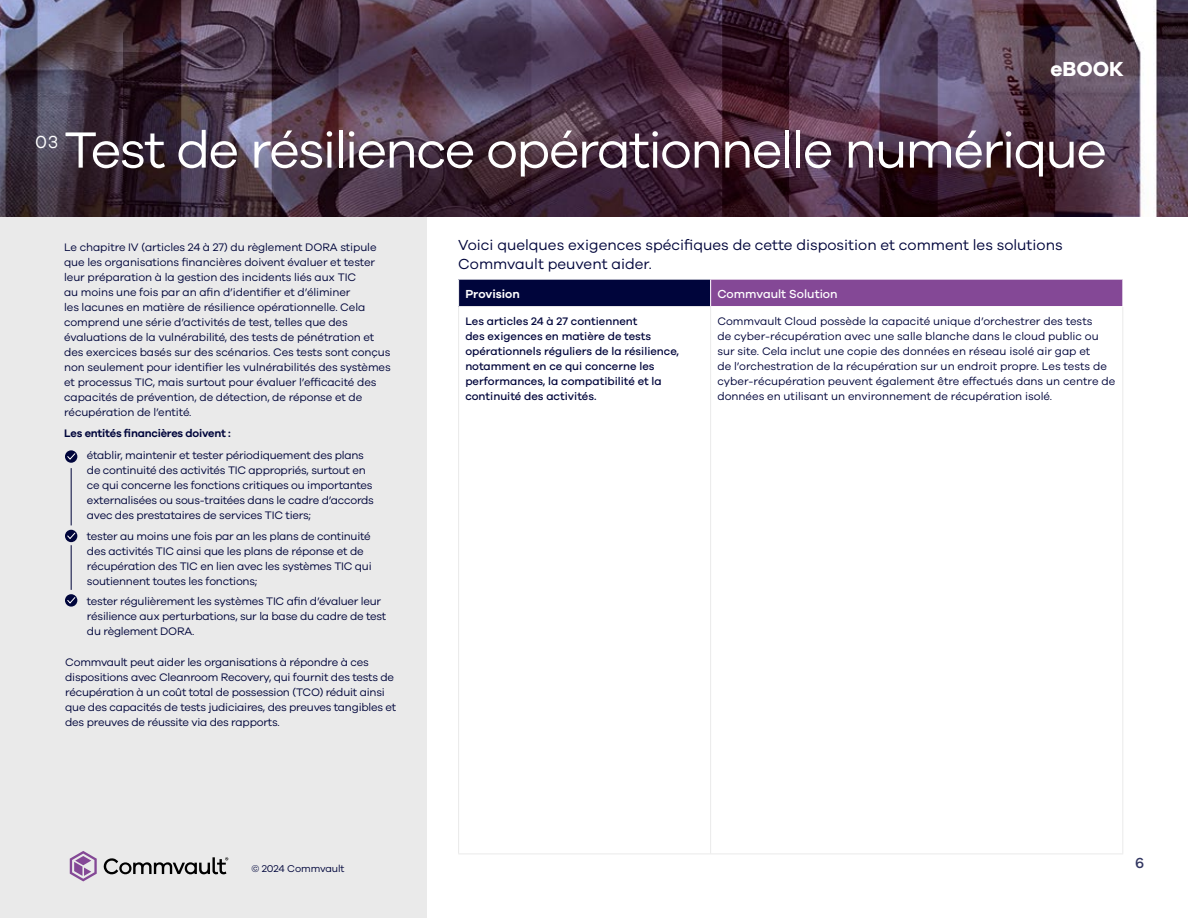
<style>
.page{position:relative;width:1188px;height:918px;background:#fff}
.page>*{position:absolute;margin:0;border:0;box-sizing:border-box;transform-origin:0 0}
.t1{font:52.5px "Galano Grotesque";letter-spacing:-.035em;color:#fff}
.t2{font:700 21px "Galano Grotesque";color:#fff}
.t3{font:18px "Galano Grotesque";color:#fff}
.t4{font:15px/19.5px "Galano Grotesque";color:#00053b}
.t5{font:500 15px "Galano Grotesque";color:#333762}
.t6{font:500 12px "Galano Grotesque";color:#fff}
.t7{font:600 12px "Galano Grotesque";color:#fff}
.t8{font:11.25px/15px "Galano Grotesque";letter-spacing:-.015em;color:#00053b}
.t9{font:500 11.25px/15px "Galano Grotesque";color:#00053b}
.t10{font:600 11.25px "Galano Grotesque";letter-spacing:-.02em;color:#00053b}
.t11{font:10.2px "Galano Grotesque";letter-spacing:-.01em;color:#00053b}
</style>
<div class="page">
<img style="left:0;top:0;width:1188px;height:217px">
<div style="left:0;top:217px;width:427px;height:701px;background:#eaeaea"></div>
<svg style="left:70px;top:851px;width:27px;height:30px"></svg>
<svg style="left:103px;top:857px;width:125px;height:17px"></svg>
<svg style="left:65px;top:450px;width:12px;height:13px"></svg>
<svg style="left:67px;top:453px;width:9px;height:7px"></svg>
<hr style="left:71px;top:468px;width:1px;height:57px;background:#00053b">
<svg style="left:65px;top:530px;width:12px;height:12px"></svg>
<svg style="left:67px;top:532px;width:9px;height:8px"></svg>
<div style="left:459px;top:279px;width:252px;height:28px;background:#00053b"></div>
<div style="left:711px;top:279px;width:412px;height:28px;background:#844896"></div>
<hr style="left:458px;top:279px;width:253px;height:1px;background:#fff">
<svg style="left:458px;top:280px;width:1px;height:26px"></svg>
<hr style="left:711px;top:279px;width:412px;height:1px;background:#fff">
<svg style="left:710px;top:280px;width:1px;height:26px"></svg>
<svg style="left:1122px;top:280px;width:1px;height:26px"></svg>
<hr style="left:711px;top:306px;width:412px;height:1px;background:#fff">
<hr style="left:458px;top:307px;width:1px;height:547px;background:#eaeaea">
<hr style="left:710px;top:307px;width:1px;height:547px;background:#eaeaea">
<hr style="left:1122px;top:307px;width:1px;height:547px;background:#eaeaea">
<hr style="left:458px;top:854px;width:253px;height:1px;background:#eaeaea">
<hr style="left:711px;top:854px;width:412px;height:1px;background:#eaeaea">
<hr style="left:458px;top:306px;width:253px;height:1px;background:#eaeaea">
<hr style="left:71px;top:545px;width:1px;height:45px;background:#00053b">
<svg style="left:65px;top:594px;width:12px;height:13px"></svg>
<svg style="left:67px;top:596px;width:9px;height:8px"></svg>
<h2 class="t2" style="left:1050px;top:56px;width:75px">eBOOK</h2>
<h3 class="t3" style="left:35px;top:131px;width:25px">03</h3>
<h1 class="t1" style="left:64px;top:119px;width:1044px">Test de résilience opérationnelle numérique</h1>
<p class="t8" style="left:64px;top:240px;width:328px">Le chapitre IV (articles 24 à 27) du règlement DORA stipule que les organisations financières doivent évaluer et tester leur préparation à la gestion des incidents liés aux TIC<br>au moins une fois par an afin d’identifier et d’éliminer<br>les lacunes en matière de résilience opérationnelle. Cela comprend une série d’activités de test, telles que des évaluations de la vulnérabilité, des tests de pénétration et des exercices basés sur des scénarios. Ces tests sont conçus non seulement pour identifier les vulnérabilités des systèmes et processus TIC, mais surtout pour évaluer l’efficacité des capacités de prévention, de détection, de réponse et de récupération de l’entité.</p>
<p class="t10" style="left:64px;top:426px;width:168px">Les entités financières doivent :</p>
<p class="t8" style="left:87px;top:448px;width:289px">établir, maintenir et tester périodiquement des plans de continuité des activités TIC appropriés, surtout en ce qui concerne les fonctions critiques ou importantes externalisées ou sous-traitées dans le cadre d’accords avec des prestataires de services TIC tiers;</p>
<p class="t8" style="left:87px;top:528px;width:286px">tester au moins une fois par an les plans de continuité des activités TIC ainsi que les plans de réponse et de récupération des TIC en lien avec les systèmes TIC qui soutiennent toutes les fonctions;</p>
<p class="t8" style="left:87px;top:593px;width:301px">tester régulièrement les systèmes TIC afin d’évaluer leur résilience aux perturbations, sur la base du cadre de test du règlement DORA.</p>
<p class="t8" style="left:65px;top:654px;width:333px">Commvault peut aider les organisations à répondre à ces dispositions avec Cleanroom Recovery, qui fournit des tests de récupération à un coût total de possession (TCO) réduit ainsi que des capacités de tests judiciaires, des preuves tangibles et des preuves de réussite via des rapports.</p>
<h3 class="t4" style="left:458px;top:234px;width:606px">Voici quelques exigences spécifiques de cette disposition et comment les solutions<br>Commvault peuvent aider.</h3>
<p class="t7" style="left:465px;top:287px;width:56px">Provision</p>
<p class="t6" style="left:717px;top:287px;width:122px">Commvault Solution</p>
<p class="t9" style="left:465px;top:313px;width:215px">Les articles 24 à 27 contiennent<br>des exigences en matière de tests opérationnels réguliers de la résilience, notamment en ce qui concerne les performances, la compatibilité et la continuité des activités.</p>
<p class="t8" style="left:717px;top:313px;width:399px">Commvault Cloud possède la capacité unique d’orchestrer des tests<br>de cyber-récupération avec une salle blanche dans le cloud public ou sur site. Cela inclut une copie des données en réseau isolé air gap et<br>de l’orchestration de la récupération sur un endroit propre. Les tests de cyber-récupération peuvent également être effectués dans un centre de données en utilisant un environnement de récupération isolé.</p>
<p class="t11" style="left:252px;top:863px;width:94px">© 2024 Commvault</p>
<h3 class="t5" style="left:1135px;top:854px;width:11px">6</h3>
</div>
